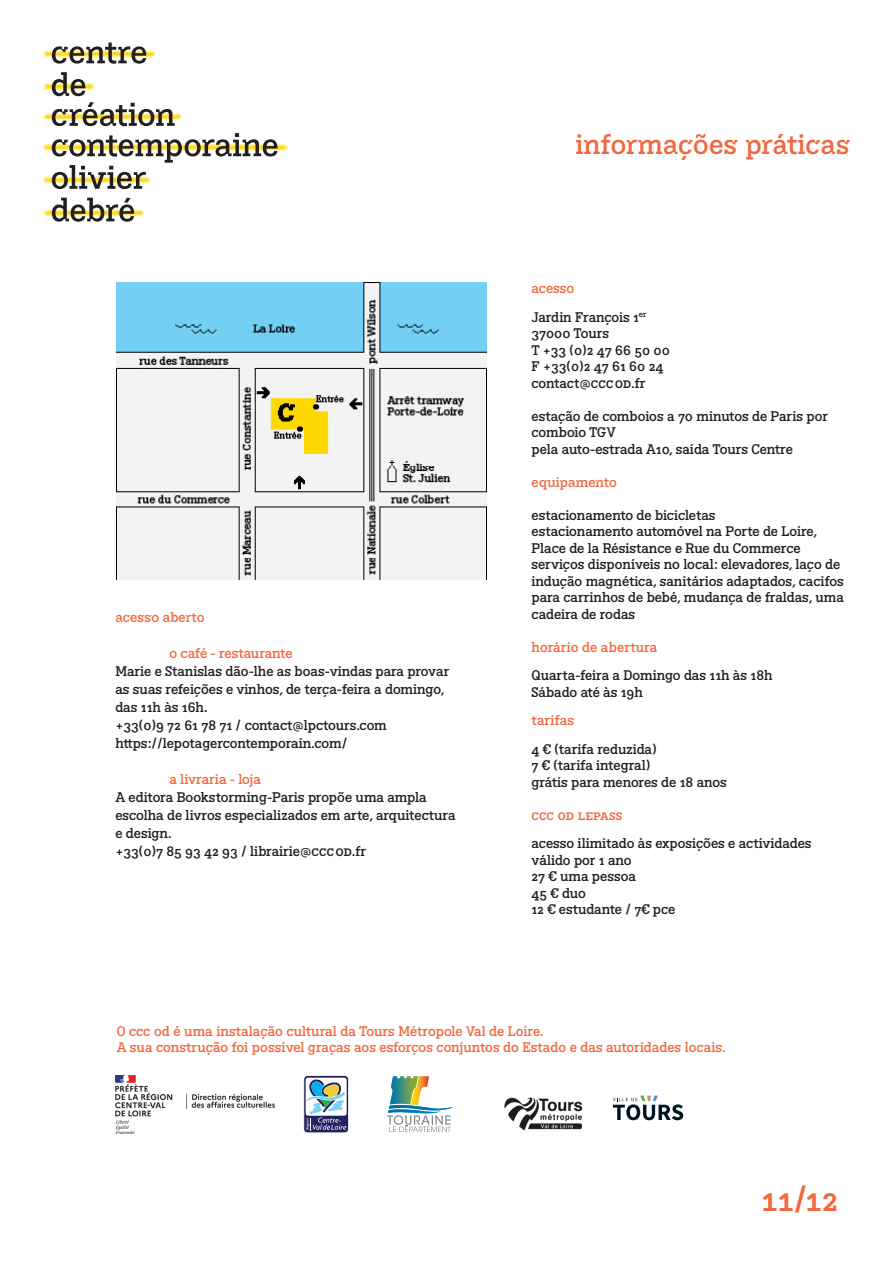
<style>
.page{position:relative;width:893px;height:1263px;background:#fff}
.page>*{position:absolute;margin:0;border:0;box-sizing:border-box;transform-origin:0 0}
.t1{font:33.3px "BVHCCCOD";color:#f16840}
.t2{font:27px "BVHCCCOD Titrage";color:#f16840}
.Heading_3{font:13.5px/16.5px "BVHCCCOD";letter-spacing:-.005em;color:#231f20}
.Heading_3-2{font:13.5px "BVHCCCOD";color:#f16840}
.t3{font:13.5px "BVHCCCOD Titrage";color:#f16840}
</style>
<div class="page">
<img style="left:43px;top:50px;width:244px;height:167px">
<svg style="left:52px;top:43px;width:94px;height:21px"></svg>
<svg style="left:52px;top:72px;width:33px;height:24px"></svg>
<svg style="left:52px;top:102px;width:123px;height:24px"></svg>
<svg style="left:52px;top:133px;width:226px;height:56px"></svg>
<svg style="left:52px;top:198px;width:82px;height:24px"></svg>
<img style="left:117px;top:282px;width:369px;height:298px">
<svg style="left:387px;top:1076px;width:66px;height:56px"></svg>
<svg style="left:303px;top:1075px;width:46px;height:58px"></svg>
<svg style="left:613px;top:1095px;width:71px;height:26px"></svg>
<img style="left:504px;top:1097px;width:79px;height:34px">
<img style="left:115px;top:1075px;width:160px;height:58px">
<p class="t3" style="left:115px;top:608px;width:91px">acesso aberto</p>
<p class="Heading_3-2" style="left:169px;top:644px;width:125px">o café - restaurante</p>
<p class="Heading_3" style="left:115px;top:662px;width:336px;line-height:18px">Marie e Stanislas dão-lhe as boas-vindas para provar as suas refeições e vinhos, de terça-feira a domingo, das 11h às 16h.</p>
<p class="Heading_3" style="left:115px;top:717px;width:273px">+33(0)9 72 61 78 71 / contact@lpctours.com</p>
<p class="Heading_3" style="left:115px;top:735px;width:233px">https://lepotagercontemporain.com/</p>
<p class="Heading_3-2" style="left:169px;top:770px;width:93px">a livraria - loja</p>
<p class="Heading_3" style="left:115px;top:788px;width:342px;line-height:18px">A editora Bookstorming-Paris propõe uma ampla escolha de livros especializados em arte, arquitectura e design.</p>
<p class="Heading_3" style="left:115px;top:843px;width:252px">+33(0)7 85 93 42 93 / librairie@cccod.fr</p>
<p class="t2" style="left:575px;top:126px;width:277px">informações práticas</p>
<p class="Heading_3-2" style="left:531px;top:279px;width:44px">acesso</p>
<p class="Heading_3" style="left:531px;top:309px;width:140px">Jardin François 1<sup>er<br></sup>37000 Tours<br>T +33 (0)2 47 66 50 00<br>F +33(0)2 47 61 60 24 contact@cccod.fr</p>
<p class="Heading_3" style="left:531px;top:408px;width:298px">estação de comboios a 70 minutos de Paris por comboio TGV</p>
<p class="Heading_3" style="left:531px;top:441px;width:263px">pela auto-estrada A10, saída Tours Centre</p>
<p class="t3" style="left:531px;top:473px;width:87px">equipamento</p>
<p class="Heading_3" style="left:531px;top:507px;width:186px">estacionamento de bicicletas</p>
<p class="Heading_3" style="left:531px;top:524px;width:287px">estacionamento automóvel na Porte de Loire,<br>Place de la Résistance e Rue du Commerce</p>
<p class="Heading_3" style="left:531px;top:557px;width:314px">serviços disponíveis no local: elevadores, laço de indução magnética, sanitários adaptados, cacifos para carrinhos de bebé, mudança de fraldas, uma cadeira de rodas</p>
<p class="Heading_3-2" style="left:531px;top:638px;width:127px">horário de abertura</p>
<p class="Heading_3" style="left:531px;top:668px;width:243px">Quarta-feira a Domingo das 11h às 18h<br>Sábado até às 19h</p>
<p class="Heading_3-2" style="left:531px;top:711px;width:44px">tarifas</p>
<p class="Heading_3" style="left:531px;top:741px;width:127px">4 € (tarifa reduzida)</p>
<p class="Heading_3" style="left:531px;top:758px;width:120px">7 € (tarifa integral)</p>
<p class="Heading_3" style="left:531px;top:774px;width:197px">grátis para menores de 18 anos</p>
<p class="Heading_3-2" style="left:531px;top:806px;width:92px">ccc od lepass</p>
<p class="Heading_3" style="left:531px;top:836px;width:281px">acesso ilimitado às exposições e actividades</p>
<p class="Heading_3" style="left:531px;top:852px;width:102px">válido por 1 ano</p>
<p class="Heading_3" style="left:531px;top:869px;width:145px">27 € uma pessoa<br>45 € duo<br>12 € estudante / 7€ pce</p>
<p class="Heading_3-2" style="left:117px;top:1022px;width:429px">O ccc od é uma instalação cultural da Tours Métropole Val de Loire.</p>
<p class="Heading_3-2" style="left:117px;top:1038px;width:610px">A sua construção foi possível graças aos esforços conjuntos do Estado e das autoridades locais.</p>
<h1 class="t1" style="left:759px;top:1177px;width:83px">11/12</h1>
</div>
